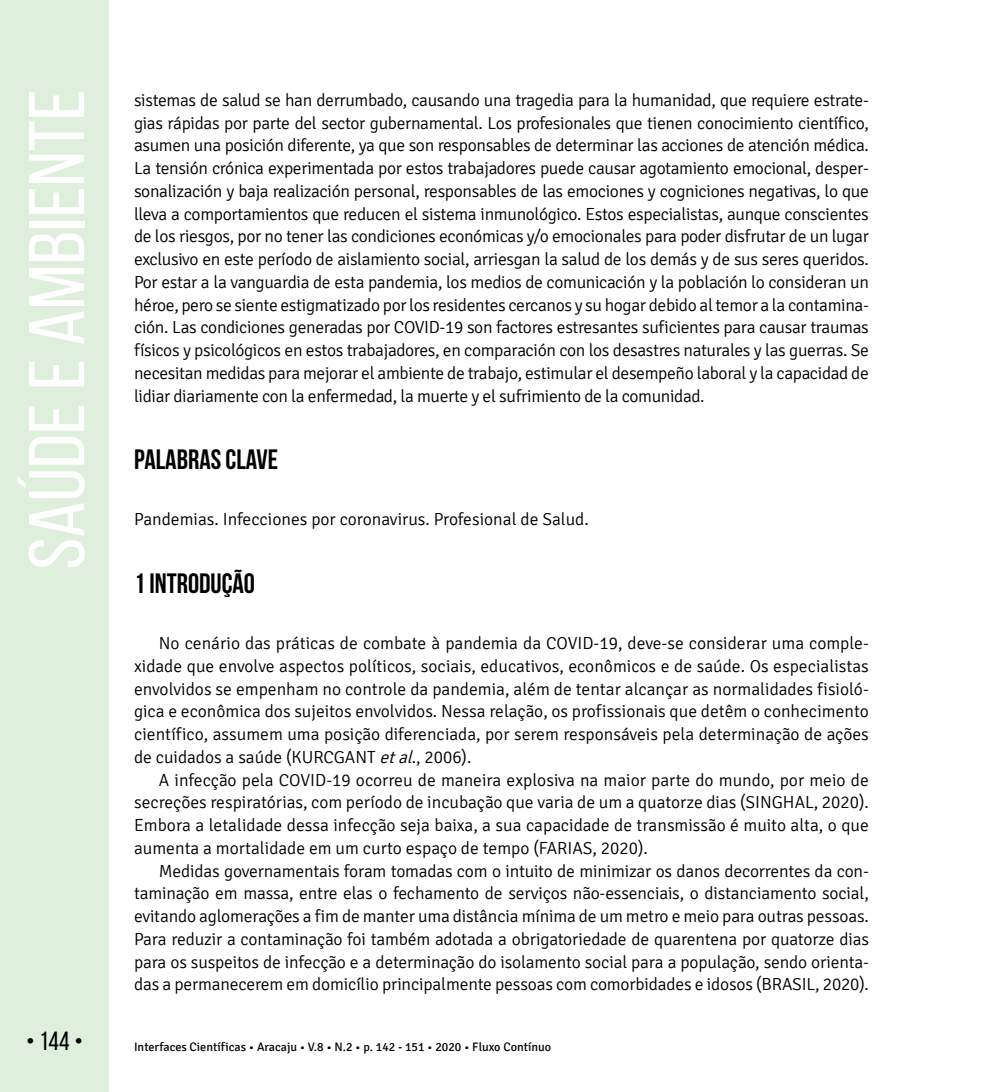
<style>
.page{position:relative;width:993px;height:1092px;background:#fff}
.page>*{position:absolute;margin:0;border:0;box-sizing:border-box;transform-origin:0 0}
.t1{font:78.75px "Bebas Neue";color:#fff;scale:1.09 1}
.t2{font:700 28px "Bebas Neue";color:#000}
.t3{font:26.25px "Bebas Neue";color:#000}
.t4{font:300 17.5px/22.8px "Signika";letter-spacing:-.005em;color:#000;text-align:justify}
.t5{font:12.25px "Signika";color:#000}
.s1{font-style:italic}
</style>
<div class="page">
<div style="left:0;top:0;width:109px;height:1091px;background:#deefdc"></div>
<h1 class="t1" style="left:14px;top:569px;width:442px;rotate:-90deg">Saúde e Ambiente</h1>
<p class="t4" style="left:134px;top:89px;width:736px">sistemas de salud se han derrumbado, causando una tragedia para la humanidad, que requiere estrate&shy;gias rápidas por parte del sector gubernamental. Los profesionales que tienen conocimiento científico, asumen una posición diferente, ya que son responsables de determinar las acciones de atención médica.<br>La tensión crónica experimentada por estos trabajadores puede causar agotamiento emocional, desper&shy;sonalización y baja realización personal, responsables de las emociones y cogniciones negativas, lo que lleva a comportamientos que reducen el sistema inmunológico. Estos especialistas, aunque conscientes de los riesgos, por no tener las condiciones económicas y/o emocionales para poder disfrutar de un lugar exclusivo en este período de aislamiento social, arriesgan la salud de los demás y de sus seres queridos.<br>Por estar a la vanguardia de esta pandemia, los medios de comunicación y la población lo consideran un héroe, pero se siente estigmatizado por los residentes cercanos y su hogar debido al temor a la contamina&shy;ción. Las condiciones generadas por COVID-19 son factores estresantes suficientes para causar traumas físicos y psicológicos en estos trabajadores, en comparación con los desastres naturales y las guerras. Se necesitan medidas para mejorar el ambiente de trabajo, estimular el desempeño laboral y la capacidad de lidiar diariamente con la enfermedad, la muerte y el sufrimiento de la comunidad.</p>
<h2 class="t2" style="left:134px;top:444px;width:146px">PALABRAS CLAVE</h2>
<p class="t4" style="left:134px;top:508px;width:456px">Pandemias. Infecciones por coronavirus. Profesional de Salud.</p>
<h2 class="t2" style="left:134px;top:567px;width:122px">1 INTRODUÇÃO</h2>
<p class="t4" style="left:134px;top:632px;width:736px;text-indent:25px">No cenário das práticas de combate à pandemia da COVID-19, deve-se considerar uma comple&shy;xidade que envolve aspectos políticos, sociais, educativos, econômicos e de saúde. Os especialistas envolvidos se empenham no controle da pandemia, além de tentar alcançar as normalidades fisioló&shy;gica e econômica dos sujeitos envolvidos. Nessa relação, os profissionais que detêm o conhecimento científico, assumem uma posição diferenciada, por serem responsáveis pela determinação de ações de cuidados a saúde (KURCGANT <span class="s1">etal</span>., 2006).</p>
<p class="t4" style="left:134px;top:768px;width:736px;text-indent:25px">A infecção pela COVID-19 ocorreu de maneira explosiva na maior parte do mundo, por meio de secreções respiratórias, com período de incubação que varia de um a quatorze dias (SINGHAL, 2020).<br>Embora a letalidade dessa infecção seja baixa, a sua capacidade de transmissão é muito alta, o que aumenta a mortalidade em um curto espaço de tempo (FARIAS, 2020).</p>
<p class="t4" style="left:134px;top:859px;width:736px;text-indent:25px">Medidas governamentais foram tomadas com o intuito de minimizar os danos decorrentes da con&shy;taminação em massa, entre elas o fechamento de serviços não-essenciais, o distanciamento social, evitando aglomerações a fim de manter uma distância mínima de um metro e meio para outras pessoas.<br>Para reduzir a contaminação foi também adotada a obrigatoriedade de quarentena por quatorze dias para os suspeitos de infecção e a determinação do isolamento social para a população, sendo orienta&shy;das a permanecerem em domicílio principalmente pessoas com comorbidades e idosos (BRASIL, 2020).</p>
<h3 class="t3" style="left:26px;top:1026px;width:58px">• 144 •</h3>
<p class="t5" style="left:134px;top:1040px;width:418px">Interfaces Científicas • Aracaju • V.8 • N.2 • p. 142 - 151 • 2020 • Fluxo Contínuo</p>
</div>
